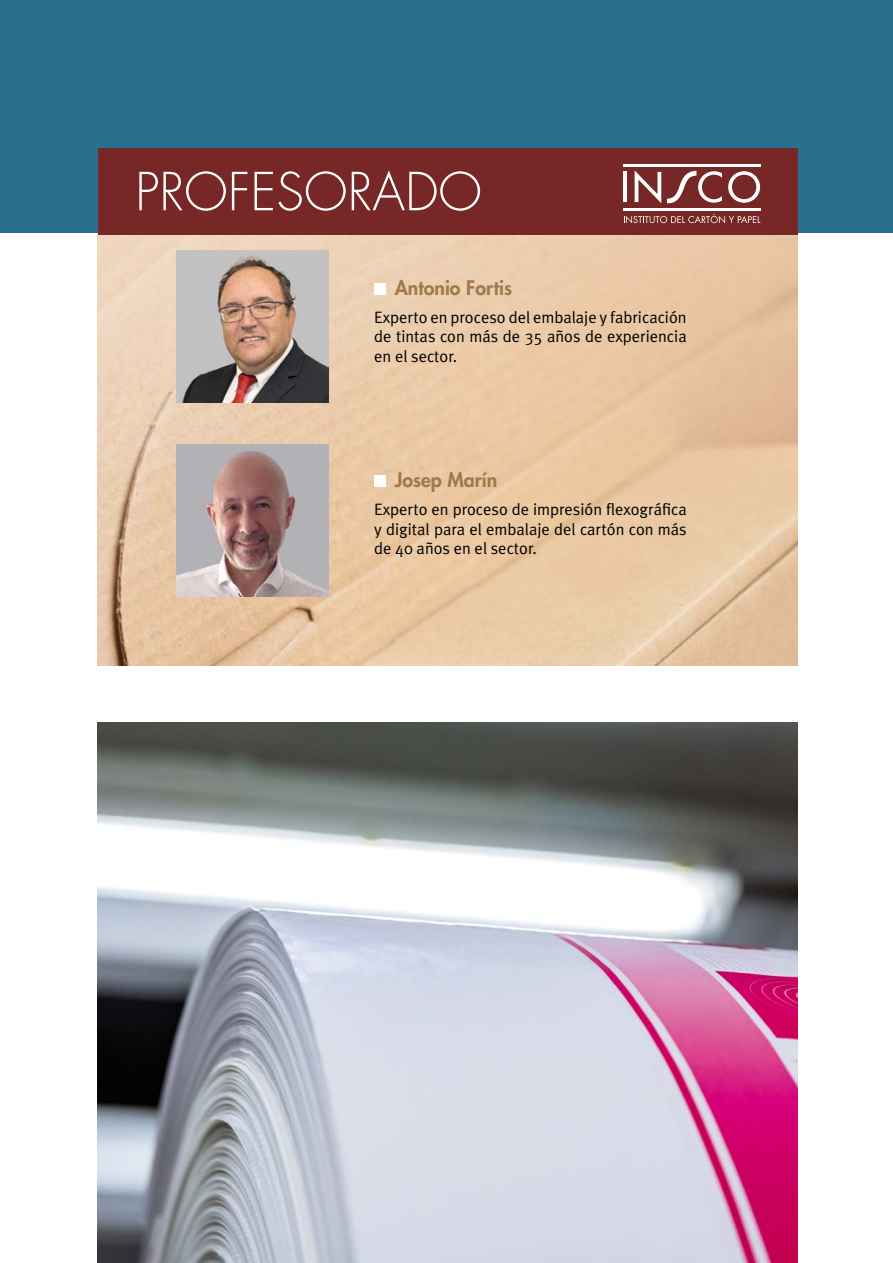
<style>
.page{position:relative;width:893px;height:1263px;background:#fff}
.page>*{position:absolute;margin:0;border:0;box-sizing:border-box;transform-origin:0 0}
.t1{font:300 51px "Futura";color:#fff}
.t2{font:800 19.5px "Futura";color:#a0794d}
.t3{font:16.5px/19.5px "Meta Plus Normal";color:#000;text-align:justify}
</style>
<div class="page">
<img style="left:98px;top:235px;width:699px;height:430px">
<img style="left:176px;top:251px;width:153px;height:152px">
<div style="left:0;top:0;width:893px;height:233px;background:#2a6f8e"></div>
<div style="left:98px;top:149px;width:699px;height:86px;background:#762726"></div>
<hr style="left:623px;top:208px;width:138px;height:3px;background:#fff">
<hr style="left:623px;top:172px;width:4px;height:30px;background:#fff">
<svg style="left:635px;top:171px;width:26px;height:32px"></svg>
<svg style="left:667px;top:171px;width:55px;height:33px"></svg>
<svg style="left:728px;top:171px;width:32px;height:32px"></svg>
<hr style="left:623px;top:164px;width:138px;height:2px;background:#fff">
<svg style="left:624px;top:214px;width:136px;height:9px"></svg>
<div style="left:374px;top:283px;width:12px;height:12px;background:#fff"></div>
<div style="left:374px;top:475px;width:12px;height:12px;background:#fff"></div>
<img style="left:176px;top:444px;width:153px;height:153px">
<img style="left:98px;top:722px;width:699px;height:541px">
<h1 class="t1" style="left:135px;top:159px;width:348px">PROFESORADO</h1>
<p class="t2" style="left:395px;top:274px;width:119px">Antonio Fortis</p>
<p class="t3" style="left:374px;top:307px;width:314px">Experto en proceso del embalaje y fabricación de tintas con más de 35 años de experiencia en el sector.</p>
<p class="t2" style="left:395px;top:467px;width:104px">Josep Marín</p>
<p class="t3" style="left:374px;top:500px;width:314px">Experto en proceso de impresión flexográfica y digital para el embalaje del cartón con más de 40 años en el sector.</p>
</div>
